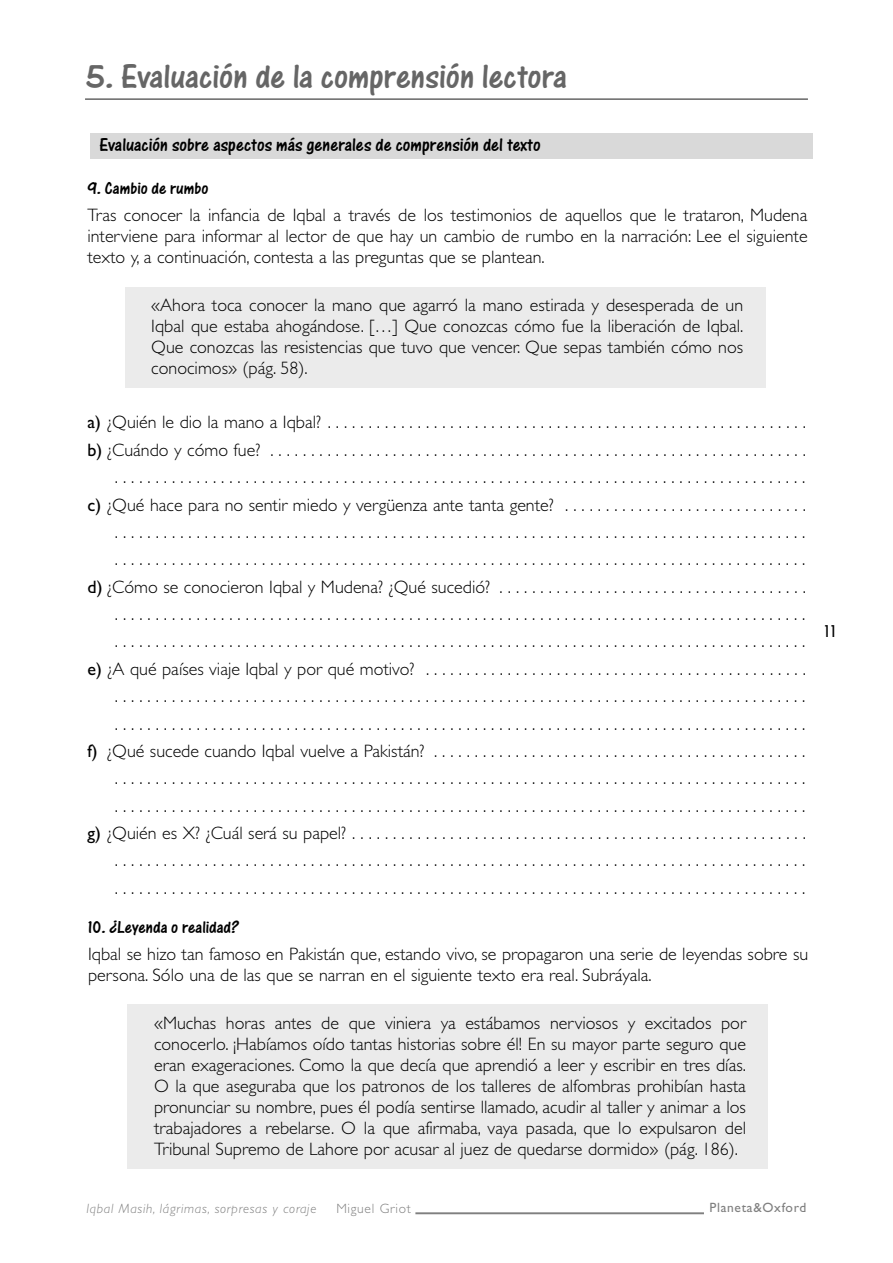
<style>
.page{position:relative;width:893px;height:1263px;background:#fff}
.page>*{position:absolute;margin:0;border:0;box-sizing:border-box;transform-origin:0 0}
.t1{font:36px "One Stroke Script Plain";color:#666}
.t2{font:19.5px "One Stroke Script Plain";color:#000}
.t3{font:300 18px/27.5px "Gill Sans";color:#000;text-align:justify}
.t4{font:18px "One Stroke Script Plain";color:#000}
.t5{font:500 condensed 15.75px "Futura";color:#000}
.t6{font:italic 300 13.5px "Gill Sans";letter-spacing:.05em;color:#808080}
.t7{font:13.5px "Gill Sans";letter-spacing:.05em;color:#808080}
.t8{font:300 13.5px "Gill Sans";letter-spacing:.05em;color:#808080}
.s1{font-weight:400}
</style>
<div class="page">
<hr style="left:415px;top:1212px;width:289px;height:2px;background:#808080">
<hr style="left:85px;top:98px;width:723px;height:2px;background:#666">
<div style="left:90px;top:133px;width:723px;height:25px;background:#d9d9d9"></div>
<div style="left:125px;top:287px;width:640px;height:101px;background:#ebebeb"></div>
<div style="left:128px;top:1004px;width:640px;height:165px;background:#ebebeb"></div>
<h1 class="t1" style="left:87px;top:65px;width:482px">5. Evaluación de la comprensión lectora</h1>
<p class="t2" style="left:99px;top:138px;width:443px">Evaluación sobre aspectos más generales de comprensión del texto</p>
<p class="t4" style="left:87px;top:182px;width:123px">9. Cambio de rumbo</p>
<p class="t3" style="left:87px;top:206px;width:722px;line-height:21px">Tras conocer la infancia de Iqbal a través de los testimonios de aquellos que le trataron, Mudena interviene para informar al lector de que hay un cambio de rumbo en la narración: Lee el siguiente texto y, a continuación, contesta a las preguntas que se plantean.</p>
<p class="t3" style="left:151px;top:297px;width:593px;line-height:21px">«Ahora toca conocer la mano que agarró la mano estirada y desesperada de un Iqbal que estaba ahogándose. […] Que conozcas cómo fue la liberación de Iqbal.<br>Que conozcas las resistencias que tuvo que vencer. Que sepas también cómo nos conocimos» (pág. 58).</p>
<p class="t3" style="left:87px;top:410px;width:720px;text-align:right"><span class="s1">a)</span> ¿Quién le dio la mano a Iqbal? . . . . . . . . . . . . . . . . . . . . . . . . . . . . . . . . . . . . . . . . . . . . . . . . . . . . . . . . . . . <span class="s1">b)</span> ¿Cuándo y cómo fue? . . . . . . . . . . . . . . . . . . . . . . . . . . . . . . . . . . . . . . . . . . . . . . . . . . . . . . . . . . . . . . . . . . . . . . . . . . . . . . . . . . . . . . . . . . . . . . . . . . . . . . . . . . . . . . . . . . . . . . . . . . . . . . . . . . . . . . . . . . . . . . . . . . . . . . .<br><span class="s1">c)</span> ¿Qué hace para no sentir miedo y vergüenza ante tanta gente? . . . . . . . . . . . . . . . . . . . . . . . . . . . . . . . . . . . . . . . . . . . . . . . . . . . . . . . . . . . . . . . . . . . . . . . . . . . . . . . . . . . . . . . . . . . . . . . . . . . . . . . . . . . . . . . . . . .<br>. . . . . . . . . . . . . . . . . . . . . . . . . . . . . . . . . . . . . . . . . . . . . . . . . . . . . . . . . . . . . . . . . . . . . . . . . . . . . . . . . . . . .<br><span class="s1">d)</span> ¿Cómo se conocieron Iqbal y Mudena? ¿Qué sucedió? . . . . . . . . . . . . . . . . . . . . . . . . . . . . . . . . . . . . . . . . . . . . . . . . . . . . . . . . . . . . . . . . . . . . . . . . . . . . . . . . . . . . . . . . . . . . . . . . . . . . . . . . . . . . . . . . . . . . . . . . . . .<br>. . . . . . . . . . . . . . . . . . . . . . . . . . . . . . . . . . . . . . . . . . . . . . . . . . . . . . . . . . . . . . . . . . . . . . . . . . . . . . . . . . . . .<br><span class="s1">e)</span> ¿A qué países viaje Iqbal y por qué motivo? . . . . . . . . . . . . . . . . . . . . . . . . . . . . . . . . . . . . . . . . . . . . . . . . . . . . . . . . . . . . . . . . . . . . . . . . . . . . . . . . . . . . . . . . . . . . . . . . . . . . . . . . . . . . . . . . . . . . . . . . . . . . . . . . . . . .<br>. . . . . . . . . . . . . . . . . . . . . . . . . . . . . . . . . . . . . . . . . . . . . . . . . . . . . . . . . . . . . . . . . . . . . . . . . . . . . . . . . . . . .<br><span class="s1">f)</span> ¿Qué sucede cuando Iqbal vuelve a Pakistán? . . . . . . . . . . . . . . . . . . . . . . . . . . . . . . . . . . . . . . . . . . . . . . . . . . . . . . . . . . . . . . . . . . . . . . . . . . . . . . . . . . . . . . . . . . . . . . . . . . . . . . . . . . . . . . . . . . . . . . . . . . . . . . . . . . .<br>. . . . . . . . . . . . . . . . . . . . . . . . . . . . . . . . . . . . . . . . . . . . . . . . . . . . . . . . . . . . . . . . . . . . . . . . . . . . . . . . . . . . .<br><span class="s1">g)</span> ¿Quién es X? ¿Cuál será su papel? . . . . . . . . . . . . . . . . . . . . . . . . . . . . . . . . . . . . . . . . . . . . . . . . . . . . . . . . . . . . . . . . . . . . . . . . . . . . . . . . . . . . . . . . . . . . . . . . . . . . . . . . . . . . . . . . . . . . . . . . . . . . . . . . . . . . . . . . . . . . .<br>. . . . . . . . . . . . . . . . . . . . . . . . . . . . . . . . . . . . . . . . . . . . . . . . . . . . . . . . . . . . . . . . . . . . . . . . . . . . . . . . . . . . .</p>
<p class="t4" style="left:88px;top:921px;width:153px">10. ¿Leyenda o realidad?</p>
<p class="t3" style="left:88px;top:945px;width:722px;line-height:21px">Iqbal se hizo tan famoso en Pakistán que, estando vivo, se propagaron una serie de leyendas sobre su persona. Sólo una de las que se narran en el siguiente texto era real. Subráyala.</p>
<p class="t3" style="left:154px;top:1014px;width:594px;line-height:21px">«Muchas horas antes de que viniera ya estábamos nerviosos y excitados por conocerlo. ¡Habíamos oído tantas historias sobre él! En su mayor parte seguro que eran exageraciones. Como la que decía que aprendió a leer y escribir en tres días.<br>O la que aseguraba que los patronos de los talleres de alfombras prohibían hasta pronunciar su nombre, pues él podía sentirse llamado, acudir al taller y animar a los trabajadores a rebelarse. O la que afirmaba, vaya pasada, que lo expulsaron del Tribunal Supremo de Lahore por acusar al juez de quedarse dormido» (pág. 186).</p>
<p class="t6" style="left:87px;top:1204px;width:231px">Iqbal Masih, lágrimas, sorpresas y coraje</p>
<p class="t8" style="left:336px;top:1204px;width:76px">Miguel Griot</p>
<p class="t7" style="left:710px;top:1202px;width:98px">Planeta&amp;Oxford</p>
<p class="t5" style="left:824px;top:623px;width:15px">11</p>
</div>
